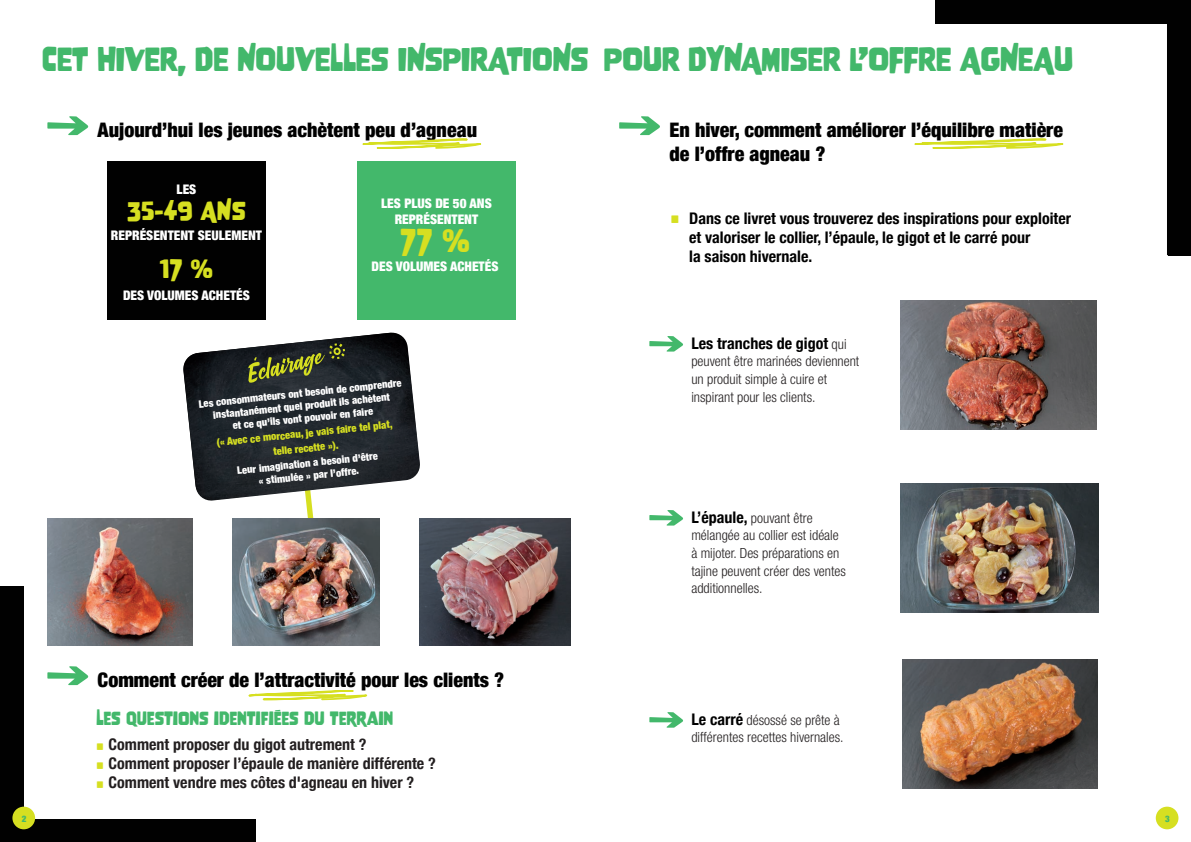
<style>
.page{position:relative;width:1191px;height:842px;background:#fff}
.page>*{position:absolute;margin:0;border:0;box-sizing:border-box;transform-origin:0 0}
.t1{font:30px "Nove";letter-spacing:-.02em;color:#43b86b}
.t2{font:28.7px "Nove";color:#d6df21}
.t3{font:23.3px "Nove";color:#d6df21}
.t4{font:900 condensed 20px/24px "Helvetica Neue";color:#010101}
.t5{font:17px "Nove";letter-spacing:-.01em;color:#43b86b}
.t6{font:700 condensed 16px/19.2px "Helvetica Neue";color:#010101}
.t7{font:700 condensed 16px "Helvetica Neue";color:#231f20}
.t8{font:300 condensed 14px/17.6px "Helvetica Neue";color:#231f20}
.t9{font:900 condensed 13.2px/15.8px "Helvetica Neue";color:#fff;text-align:center}
.t10{font:900 condensed 10.5px/12.6px "Helvetica Neue";color:#fff;text-align:center}
.t11{font:900 condensed 10.5px "Helvetica Neue";color:#d6df21}
.t12{font:900 condensed 9px "Helvetica Neue";color:#43b86b}
.s1{font-family:"Nove";font-weight:400;font-stretch:normal;font-size:26px;color:#d6df21}
.s2{font-family:"Nove";font-weight:400;font-stretch:normal;font-size:30px;color:#d6df21}
.s3{font-weight:300;font-size:14px;color:#231f20}
.s4{font-weight:700;font-size:16px;color:#010101}
</style>
<div class="page">
<div style="left:0;top:586px;width:256px;height:256px;background:#010101"></div>
<div style="left:24px;top:24px;width:1143px;height:794px;background:#fff"></div>
<svg style="left:935px;top:0;width:256px;height:256px"></svg>
<svg style="left:649px;top:712px;width:34px;height:16px"></svg>
<img style="left:902px;top:659px;width:195px;height:129px">
<svg style="left:649px;top:336px;width:34px;height:16px"></svg>
<img style="left:900px;top:300px;width:196px;height:130px">
<svg style="left:649px;top:510px;width:34px;height:16px"></svg>
<img style="left:900px;top:483px;width:199px;height:130px">
<div style="left:12px;top:807px;width:23px;height:22px;background:#d6df21;border-radius:50%"></div>
<div style="left:1155px;top:807px;width:23px;height:22px;background:#d6df21;border-radius:50%"></div>
<svg style="left:47px;top:116px;width:41px;height:19px"></svg>
<svg style="left:362px;top:138px;width:120px;height:11px"></svg>
<div style="left:107px;top:162px;width:159px;height:158px;background:#010101"></div>
<div style="left:357px;top:162px;width:159px;height:158px;background:#43b86b"></div>
<svg style="left:306px;top:501px;width:8px;height:17px"></svg>
<img style="left:183px;top:333px;width:237px;height:168px">
<svg style="left:247px;top:341px;width:100px;height:42px;background:#484d32"></svg>
<svg style="left:47px;top:666px;width:41px;height:19px"></svg>
<svg style="left:248px;top:690px;width:120px;height:11px"></svg>
<img style="left:48px;top:518px;width:144px;height:127px">
<img style="left:233px;top:518px;width:146px;height:127px">
<img style="left:420px;top:518px;width:151px;height:127px">
<svg style="left:619px;top:116px;width:41px;height:19px"></svg>
<svg style="left:914px;top:138px;width:172px;height:12px"></svg>
<p class="t1" style="left:42px;top:41px;width:1033px">CET HIVER, DE NOUVELLES INSPIRATIONS POUR DYNAMISER L’OFFRE AGNEAU</p>
<p class="t4" style="left:98px;top:117px;width:381px">Aujourd’hui les jeunes achètent peu d’agneau</p>
<p class="t9" style="left:177px;top:181px;width:21px">LES</p>
<p class="t9" style="left:111px;top:226px;width:153px">REPRÉSENTENT SEULEMENT</p>
<p class="t3" style="left:160px;top:255px;width:54px">17 %</p>
<p class="t9" style="left:123px;top:286px;width:128px">DES VOLUMES ACHETÉS</p>
<p class="t3" style="left:127px;top:197px;width:120px">35-49 ANS</p>
<p class="t9" style="left:381px;top:194px;width:112px">LES PLUS DE 50 ANS<br>REPRÉSENTENT</p>
<p class="t2" style="left:400px;top:224px;width:71px">77 %</p>
<p class="t9" style="left:372px;top:258px;width:128px">DES VOLUMES ACHETÉS</p>
<p class="t10" style="left:198px;top:397px;width:205px;rotate:-6deg">Les consommateurs ont besoin de comprendre instantanément quel produit ils achètent<br>et ce qu’ils vont pouvoir en faire</p>
<p class="t11" style="left:216px;top:436px;width:178px;rotate:-6deg">(« Avec ce morceau, je vais faire tel plat,</p>
<p class="t11" style="left:273px;top:445px;width:67px;rotate:-6deg">telle recette »).</p>
<p class="t10" style="left:237px;top:464px;width:143px;rotate:-6deg">Leur imagination a besoin d’être « stimulée » par l’offre.</p>
<p class="t4" style="left:98px;top:667px;width:408px">Comment créer de l’attractivité pour les clients ?</p>
<p class="t5" style="left:96px;top:708px;width:299px">LES QUESTIONS IDENTIFIÉES DU TERRAIN</p>
<p class="t7" style="left:96px;top:731px;width:272px"><span class="s1">·</span> Comment proposer du gigot autrement ?</p>
<p class="t7" style="left:96px;top:750px;width:341px"><span class="s1">·</span> Comment proposer l’épaule de manière différente ?</p>
<p class="t7" style="left:96px;top:769px;width:320px"><span class="s1">·</span> Comment vendre mes côtes d'agneau en hiver ?</p>
<p class="t4" style="left:669px;top:117px;width:395px">En hiver, comment améliorer l’équilibre matière de l’offre agneau ?</p>
<p class="t6" style="left:689px;top:207px;width:383px;text-indent:-19px"><span class="s2">·</span> Dans ce livret vous trouverez des inspirations pour exploiter et valoriser le collier, l’épaule, le gigot et le carré pour<br>la saison hivernale.</p>
<p class="t6" style="left:691px;top:332px;width:157px">Les tranches de gigot <span class="s3">qui</span></p>
<p class="t8" style="left:691px;top:352px;width:169px">peuvent être marinées deviennent un produit simple à cuire et inspirant pour les clients.</p>
<p class="t8" style="left:691px;top:509px;width:156px"><span class="s4">L’épaule,</span> pouvant être mélangée au collier est idéale à mijoter. Des préparations en tajine peuvent créer des ventes additionnelles.</p>
<p class="t8" style="left:691px;top:711px;width:154px"><span class="s4">Le carré</span> désossé se prête à différentes recettes hivernales.</p>
<p class="t12" style="left:22px;top:811px;width:6px">2</p>
<p class="t12" style="left:1165px;top:811px;width:6px">3</p>
</div>
